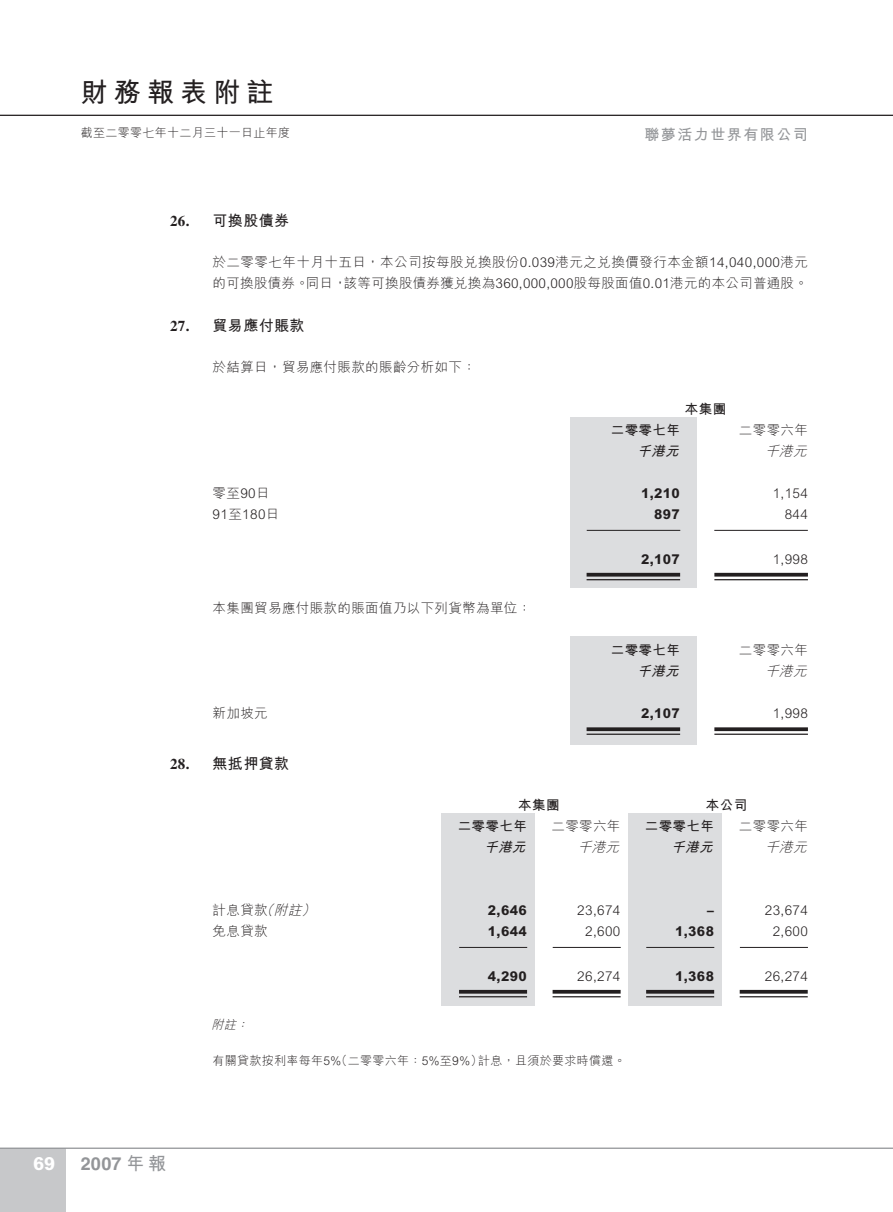
<style>
.page{position:relative;width:893px;height:1212px;background:#fff}
.page>*{position:absolute;margin:0;border:0;box-sizing:border-box;transform-origin:0 0}
.t1{font:27px "M Hei HK Bold B5 pc H";letter-spacing:.23em;color:#231f20}
.t2{font:700 18px "Helvetica LT Std";color:#939598}
.t3{font:800 18px "Arial MT Std";color:#fff}
.t4{font:15px "M Hei HK Bold B5 pc H";letter-spacing:.025em;color:#231f20}
.t5{font:15px "M Hei HK Bold B5 pc H";letter-spacing:.1em;color:#939598}
.t6{font:13.5px/21px "M Hei HK Light B5 pc H";letter-spacing:.03em;color:#231f20}
.t7{font:300 13.5px "Arial MT Std";letter-spacing:.03em;color:#231f20}
.t8{font:800 13.5px "Arial MT Std";letter-spacing:.03em;color:#231f20}
.t9{font:13.5px "M Hei HK Bold B5 pc H";letter-spacing:.03em;color:#231f20}
.t10{font:italic 13.5px "M Hei HK Bold B5 pc H";color:#231f20}
.t11{font:italic 13.5px "M Hei HK Light B5 pc H";color:#231f20}
.t12{font:12px "M Hei HK Light B5 pc H";letter-spacing:.03em;color:#231f20}
.t13{font:italic 12px "M Hei HK Light B5 pc H";color:#231f20}
.s1{font-family:"Times LT Std";font-weight:700}
.s2{font-family:"Arial MT Std";font-weight:300}
.s3{font-family:"M Hei HK Light B5 pc H";font-weight:400}
.s4{font-family:"M Hei HK Bold B5 pc H";font-weight:400}
.s5{font-style:italic}
</style>
<div class="page">
<div style="left:0;top:1148px;width:65px;height:64px;background:#c7c8ca"></div>
<hr style="left:0;top:1147px;width:893px;height:2px;background:#939598">
<hr style="left:0;top:115px;width:893px;height:1px;background:#231f20">
<div style="left:570px;top:636px;width:127px;height:109px;background:#dcdddf"></div>
<div style="left:570px;top:417px;width:127px;height:170px;background:#dcdddf"></div>
<div style="left:629px;top:813px;width:93px;height:193px;background:#dcdddf"></div>
<div style="left:441px;top:813px;width:94px;height:193px;background:#dcdddf"></div>
<hr style="left:587px;top:530px;width:93px;height:1px;background:#231f20">
<hr style="left:714px;top:530px;width:94px;height:1px;background:#231f20">
<hr style="left:587px;top:573px;width:93px;height:3px;background:#231f20">
<hr style="left:587px;top:579px;width:93px;height:1px;background:#231f20">
<hr style="left:714px;top:573px;width:94px;height:3px;background:#231f20">
<hr style="left:714px;top:579px;width:94px;height:1px;background:#231f20">
<svg style="left:587px;top:727px;width:93px;height:4px"></svg>
<hr style="left:587px;top:733px;width:93px;height:2px;background:#231f20">
<svg style="left:714px;top:727px;width:94px;height:4px"></svg>
<hr style="left:714px;top:733px;width:94px;height:2px;background:#231f20">
<hr style="left:459px;top:947px;width:68px;height:1px;background:#231f20">
<hr style="left:553px;top:947px;width:68px;height:1px;background:#231f20">
<hr style="left:646px;top:947px;width:68px;height:1px;background:#231f20">
<hr style="left:740px;top:947px;width:68px;height:1px;background:#231f20">
<hr style="left:459px;top:990px;width:68px;height:3px;background:#231f20">
<hr style="left:459px;top:996px;width:68px;height:1px;background:#231f20">
<hr style="left:553px;top:990px;width:68px;height:3px;background:#231f20">
<hr style="left:553px;top:996px;width:68px;height:1px;background:#231f20">
<hr style="left:646px;top:990px;width:68px;height:3px;background:#231f20">
<hr style="left:646px;top:996px;width:68px;height:1px;background:#231f20">
<hr style="left:740px;top:990px;width:68px;height:3px;background:#231f20">
<hr style="left:740px;top:996px;width:68px;height:1px;background:#231f20">
<h1 class="t1" style="left:81px;top:82px;width:194px">財務報表附註</h1>
<p class="t12" style="left:81px;top:128px;width:211px">截至二零零七年十二月三十一日止年度</p>
<p class="t5" style="left:644px;top:128px;width:165px">聯夢活力世界有限公司</p>
<p class="t4" style="left:170px;top:215px;width:121px"><span class="s1">26.</span> 可換股債券</p>
<p class="t6" style="left:213px;top:253px;width:597px">於二零零七年十月十五日，本公司按每股兌換股份<span class="s2">0.039</span>港元之兌換價發行本金額<span class="s2">14,040,000</span>港元的可換股債券。同日，該等可換股債券獲兌換為<span class="s2">360,000,000</span>股每股面值<span class="s2">0.01</span>港元的本公司普通股。</p>
<p class="t4" style="left:170px;top:320px;width:136px"><span class="s1">27.</span> 貿易應付賬款</p>
<p class="t6" style="left:213px;top:358px;width:265px">於結算日，貿易應付賬款的賬齡分析如下：</p>
<p class="t9" style="left:685px;top:404px;width:43px">本集團</p>
<p class="t9" style="left:611px;top:425px;width:71px">二零零七年</p>
<p class="t6" style="left:739px;top:421px;width:71px">二零零六年</p>
<p class="t10" style="left:637px;top:446px;width:46px">千港元</p>
<p class="t11" style="left:765px;top:446px;width:46px">千港元</p>
<p class="t6" style="left:213px;top:484px;width:59px">零至<span class="s2">90</span>日</p>
<p class="t8" style="left:641px;top:488px;width:40px">1,210</p>
<p class="t7" style="left:773px;top:488px;width:37px">1,154</p>
<p class="t7" style="left:213px;top:509px;width:68px">91<span class="s3">至</span>180<span class="s3">日</span></p>
<p class="t8" style="left:654px;top:509px;width:27px">897</p>
<p class="t7" style="left:785px;top:509px;width:25px">844</p>
<p class="t8" style="left:641px;top:554px;width:40px">2,107</p>
<p class="t7" style="left:773px;top:554px;width:37px">1,998</p>
<p class="t6" style="left:213px;top:599px;width:320px">本集團貿易應付賬款的賬面值乃以下列貨幣為單位：</p>
<p class="t9" style="left:611px;top:645px;width:71px">二零零七年</p>
<p class="t6" style="left:739px;top:641px;width:71px">二零零六年</p>
<p class="t10" style="left:637px;top:666px;width:46px">千港元</p>
<p class="t11" style="left:765px;top:666px;width:46px">千港元</p>
<p class="t6" style="left:213px;top:704px;width:57px">新加坡元</p>
<p class="t8" style="left:641px;top:709px;width:40px">2,107</p>
<p class="t7" style="left:773px;top:709px;width:37px">1,998</p>
<p class="t4" style="left:170px;top:758px;width:121px"><span class="s1">28.</span> 無抵押貸款</p>
<p class="t9" style="left:518px;top:800px;width:43px">本集團</p>
<p class="t9" style="left:706px;top:800px;width:43px">本公司</p>
<p class="t9" style="left:458px;top:821px;width:71px">二零零七年</p>
<p class="t6" style="left:551px;top:817px;width:71px">二零零六年</p>
<p class="t9" style="left:645px;top:821px;width:71px">二零零七年</p>
<p class="t6" style="left:739px;top:817px;width:71px">二零零六年</p>
<p class="t10" style="left:484px;top:842px;width:46px">千港元</p>
<p class="t11" style="left:578px;top:842px;width:46px">千港元</p>
<p class="t10" style="left:671px;top:842px;width:46px">千港元</p>
<p class="t11" style="left:765px;top:842px;width:46px">千港元</p>
<h2 class="t3" style="left:33px;top:1157px;width:24px">69</h2>
<h2 class="t2" style="left:81px;top:1153px;width:87px">2007 <span class="s4">年報</span></h2>
<p class="t6" style="left:213px;top:901px;width:108px">計息貸款<span class="s5">（附註）</span></p>
<p class="t8" style="left:488px;top:905px;width:40px">2,646</p>
<p class="t7" style="left:577px;top:905px;width:45px">23,674</p>
<p class="t8" style="left:707px;top:905px;width:8px">–</p>
<p class="t7" style="left:765px;top:905px;width:45px">23,674</p>
<p class="t6" style="left:213px;top:922px;width:57px">免息貸款</p>
<p class="t8" style="left:488px;top:926px;width:40px">1,644</p>
<p class="t7" style="left:585px;top:926px;width:37px">2,600</p>
<p class="t8" style="left:675px;top:926px;width:40px">1,368</p>
<p class="t7" style="left:773px;top:926px;width:37px">2,600</p>
<p class="t8" style="left:488px;top:971px;width:40px">4,290</p>
<p class="t7" style="left:577px;top:971px;width:45px">26,274</p>
<p class="t8" style="left:675px;top:971px;width:40px">1,368</p>
<p class="t7" style="left:765px;top:971px;width:45px">26,274</p>
<p class="t13" style="left:211px;top:1020px;width:41px">附註：</p>
<p class="t12" style="left:213px;top:1056px;width:415px">有關貸款按利率每年<span class="s2">5%</span>（二零零六年：<span class="s2">5%</span>至<span class="s2">9%</span>）計息，且須於要求時償還。</p>
</div>
